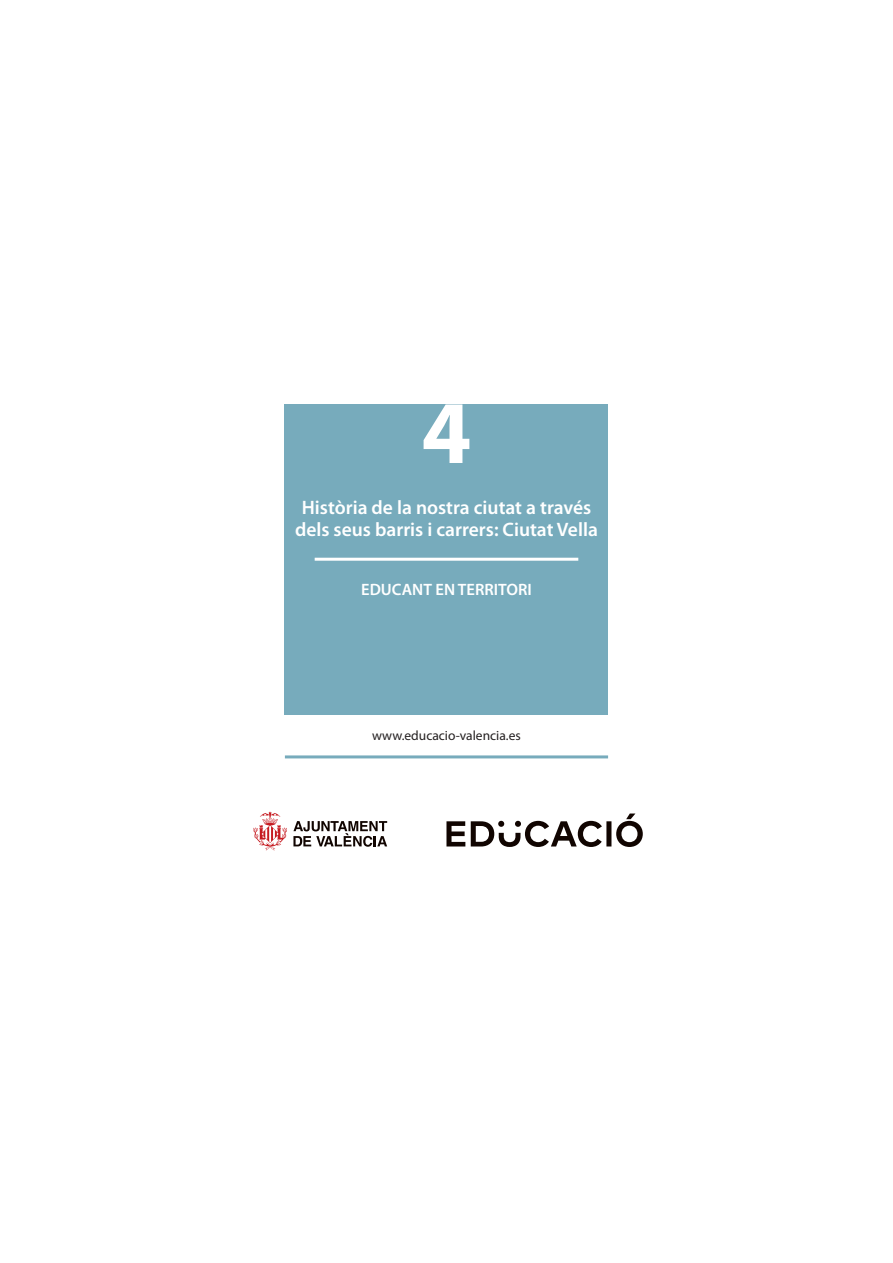
<style>
.page{position:relative;width:893px;height:1263px;background:#fff}
.page>*{position:absolute;margin:0;border:0;box-sizing:border-box;transform-origin:0 0}
.t1{font:700 90px "Myriad Pro";color:#fff}
.t2{font:600 19.5px/22.5px "Myriad Pro";color:#fff;text-align:center}
.t3{font:600 16.5px "Myriad Pro";color:#fff}
.t4{font:13.5px "Myriad Pro";color:#231f20}
</style>
<div class="page">
<div style="left:285px;top:404px;width:323px;height:310px;background:#77abbc"></div>
<hr style="left:285px;top:755px;width:323px;height:3px;background:#77abbc">
<hr style="left:315px;top:558px;width:263px;height:3px;background:#fff">
<svg style="left:446px;top:813px;width:197px;height:34px"></svg>
<svg style="left:253px;top:812px;width:34px;height:38px"></svg>
<svg style="left:293px;top:821px;width:94px;height:26px"></svg>
<h1 class="t1" style="left:421px;top:374px;width:51px">4</h1>
<p class="t2" style="left:295px;top:496px;width:304px">Història de la nostra ciutat a través dels seus barris i carrers: Ciutat Vella</p>
<p class="t3" style="left:361px;top:579px;width:172px">EDUCANT EN TERRITORI</p>
<p class="t4" style="left:372px;top:727px;width:150px">www.educacio-valencia.es</p>
</div>
